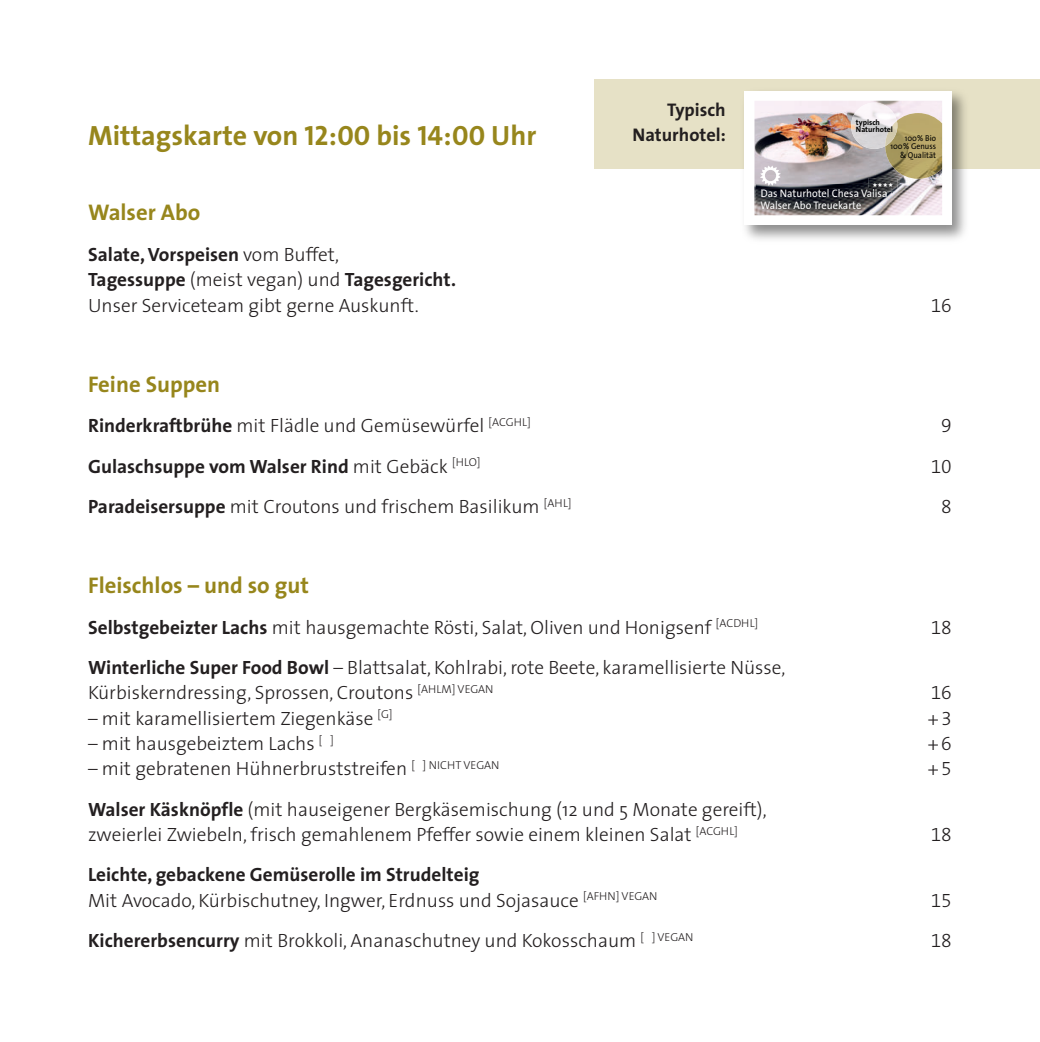
<style>
.page{position:relative;width:1040px;height:1042px;background:#fff}
.page>*{position:absolute;margin:0;border:0;box-sizing:border-box;transform-origin:0 0}
.t1{font:700 28px "The Sans";color:#97861c}
.t2{font:700 22.75px "The Sans";color:#97861c}
.t3{font:300 19.25px/25.4px "The Sans";color:#231f20}
.t4{font:700 19.25px "The Sans";color:#231f20}
.t5{font:19.25px "The Sans Light Expert";color:#231f20}
.t6{font:700 18.38px/25.4px "The Sans";color:#231f20;text-align:right}
.t7{font:11.03px/11.7px "The Sans";color:#fff;scale:.95 1}
.t8{font:10.33px "The Sans Bold Expert";color:#fff}
.t9{font:8.58px/8.6px "The Sans";color:#000;text-align:right;scale:.92 1}
.t10{font:700 7.7px/7.7px "The Sans";color:#000}
.s1{font-family:"The Sans Bold Caps";font-weight:400}
.s2{font-weight:700}
.s3{color:#fbfbfb}
.s4{color:#fafafa}
.s5{color:#fefefe}
.s6{font-weight:300}
</style>
<div class="page">
<div style="left:594px;top:79px;width:445px;height:90px;background:#e6e1c6"></div>
<img style="left:745px;top:91px;width:221px;height:149px">
<div style="left:744px;top:91px;width:207px;height:134px;background:#fff"></div>
<img style="left:754px;top:101px;width:187px;height:114px">
<img style="left:885px;top:113px;width:56px;height:66px">
<img style="left:755px;top:184px;width:136px;height:30px">
<img style="left:761px;top:189px;width:125px;height:8px">
<svg style="left:759px;top:165px;width:21px;height:21px"></svg>
<img style="left:850px;top:103px;width:46px;height:46px">
<img style="left:885px;top:121px;width:12px;height:25px">
<img style="left:868px;top:178px;width:29px;height:14px">
<img style="left:868px;top:184px;width:23px;height:8px">
<img style="left:868px;top:189px;width:18px;height:3px">
<h1 class="t1" style="left:88px;top:124px;width:450px">Mittagskarte von <span class="s1">12:00</span> bis <span class="s1">14:00</span> Uhr</h1>
<p class="t2" style="left:88px;top:203px;width:114px">Walser Abo</p>
<p class="t3" style="left:88px;top:243px;width:369px"><span class="s2">Salate, Vorspeisen</span> vom Buffet,<br><span class="s2">Tagessuppe</span> (meist vegan) und <span class="s2">Tagesgericht.<br></span>Unser Serviceteam gibt gerne Auskunft.</p>
<p class="t6" style="left:632px;top:98px;width:95px">Typisch<br>Naturhotel:</p>
<p class="t10" style="left:855px;top:119px;width:39px">typisch<br>Naturhotel</p>
<p class="t9" style="left:890px;top:134px;width:51px">100 % Bio<br>100 % Genuss &amp; Qualität</p>
<p class="t8" style="left:872px;top:181px;width:22px">!!!!</p>
<p class="t7" style="left:760px;top:188px;width:135px">Das Naturhotel Chesa Va<span class="s3">l</span><span class="s4">i</span><span class="s5">sa<br></span>Walser Abo Treuekarte</p>
<p class="t5" style="left:930px;top:298px;width:23px">16</p>
<p class="t2" style="left:88px;top:374px;width:134px">Feine Suppen</p>
<p class="t3" style="left:88px;top:415px;width:444px"><span class="s2">Rinderkraftbrühe</span> mit Flädle und Gemüsewürfel <sup>[ACGHL]</sup></p>
<p class="t5" style="left:941px;top:419px;width:12px">9</p>
<p class="t4" style="left:88px;top:458px;width:394px">Gulaschsuppe vom Walser Rind <span class="s6">mit Gebäck</span> <sup>[HLO]</sup></p>
<p class="t5" style="left:930px;top:459px;width:23px">10</p>
<p class="t3" style="left:88px;top:495px;width:485px"><span class="s2">Paradeisersuppe</span> mit Croutons und frischem Basilikum <sup>[AHL]</sup></p>
<p class="t5" style="left:941px;top:499px;width:12px">8</p>
<p class="t2" style="left:88px;top:576px;width:222px">Fleischlos – und so gut</p>
<p class="t3" style="left:88px;top:616px;width:671px"><span class="s2">Selbstgebeizter Lachs</span> mit hausgemachte Rösti, Salat, Oliven und Honigsenf <sup>[ACDHL]</sup></p>
<p class="t5" style="left:930px;top:620px;width:23px">18</p>
<p class="t3" style="left:88px;top:656px;width:698px"><span class="s2">Winterliche Super Food Bowl</span> – Blattsalat, Kohlrabi, rote Beete, karamellisierte Nüsse,<br>Kürbiskerndressing, Sprossen, Croutons <sup>[AHLM]</sup> <sup>VEGAN</sup></p>
<p class="t5" style="left:930px;top:686px;width:23px">16</p>
<p class="t3" style="left:88px;top:707px;width:306px">– mit karamellisiertem Ziegenkäse <sup>[G]</sup></p>
<p class="t5" style="left:927px;top:711px;width:25px">+ 3</p>
<p class="t3" style="left:88px;top:732px;width:247px">– mit hausgebeiztem Lachs <sup>[</sup> <sup>]</sup></p>
<p class="t5" style="left:927px;top:737px;width:25px">+ 6</p>
<p class="t3" style="left:88px;top:758px;width:413px">– mit gebratenen Hühnerbruststreifen <sup>[</sup> <sup>]</sup> <sup>NICHT</sup> <sup>VEGAN</sup></p>
<p class="t5" style="left:927px;top:762px;width:25px">+ 5</p>
<p class="t3" style="left:88px;top:798px;width:680px"><span class="s2">Walser Käsknöpfle</span> (mit hauseigener Bergkäsemischung (12 und 5 Monate gereift), zweierlei Zwiebeln, frisch gemahlenem Pfeffer sowie einem kleinen Salat <sup>[ACGHL]</sup></p>
<p class="t5" style="left:930px;top:828px;width:23px">18</p>
<p class="t3" style="left:88px;top:864px;width:571px"><span class="s2">Leichte, gebackene Gemüserolle im Strudelteig<br></span>Mit Avocado, Kürbischutney, Ingwer, Erdnuss und Sojasauce <sup>[AFHN]</sup> <sup>VEGAN</sup></p>
<p class="t5" style="left:930px;top:893px;width:23px">15</p>
<p class="t3" style="left:88px;top:929px;width:606px"><span class="s2">Kichererbsencurry</span> mit Brokkoli, Ananaschutney und Kokosschaum <sup>[</sup> <sup>]</sup> <sup>VEGAN</sup></p>
<p class="t5" style="left:930px;top:934px;width:23px">18</p>
</div>
